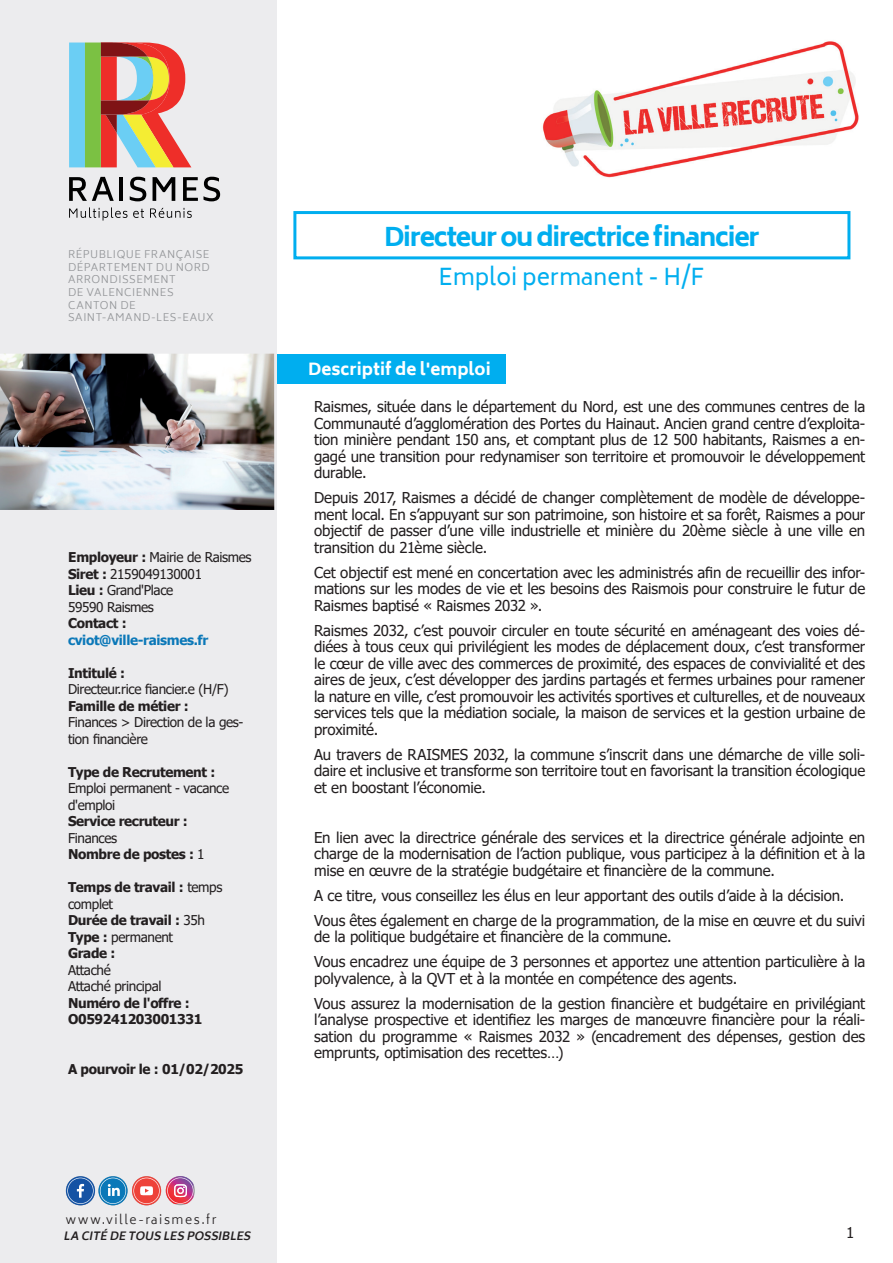
<style>
.page{position:relative;width:893px;height:1263px;background:#fff}
.page>*{position:absolute;margin:0;border:0;box-sizing:border-box;transform-origin:0 0}
.t1{font:800 25.5px "Biryani";letter-spacing:-.05em;color:#00aeef}
.t2{font:22.5px "Biryani";color:#00aeef}
.t3{font:800 16.5px "Biryani";color:#fff}
.t4{font:15px/16.5px "Tahoma";letter-spacing:-.01em;color:#231f20;text-align:justify}
.t5{font:700 13.5px/16.5px "Tahoma";letter-spacing:-.025em;color:#231f20}
.t6{font:13.5px/16.5px "Tahoma";letter-spacing:-.025em;color:#231f20}
.t7{font:700 13.5px "Tahoma";letter-spacing:-.025em;color:#0b78b8}
.t8{font:300 12.15px "Biryani";letter-spacing:.13em;color:#231f20}
.t9{font:italic 700 11.1px "Biryani";color:#231f20}
.t10{font:300 10.5px/12.6px "Biryani";letter-spacing:.045em;color:#939598}
.s1{font-weight:700}
.s2{font-weight:400}
</style>
<div class="page">
<div style="left:276px;top:354px;width:230px;height:30px;background:#00aeef"></div>
<div style="left:0;top:0;width:276px;height:1263px;background:#ececee"></div>
<svg style="left:69px;top:177px;width:45px;height:24px"></svg>
<hr style="left:119px;top:177px;width:4px;height:24px;background:#000">
<svg style="left:130px;top:177px;width:16px;height:24px"></svg>
<svg style="left:153px;top:177px;width:22px;height:24px"></svg>
<svg style="left:183px;top:177px;width:37px;height:24px"></svg>
<svg style="left:69px;top:207px;width:58px;height:14px"></svg>
<svg style="left:133px;top:209px;width:11px;height:9px"></svg>
<svg style="left:150px;top:208px;width:42px;height:10px"></svg>
<svg style="left:69px;top:43px;width:122px;height:124px"></svg>
<svg style="left:66px;top:1176px;width:29px;height:29px"></svg>
<svg style="left:67px;top:1178px;width:27px;height:26px"></svg>
<svg style="left:166px;top:1176px;width:29px;height:29px"></svg>
<svg style="left:166px;top:1176px;width:27px;height:28px"></svg>
<svg style="left:98px;top:1176px;width:30px;height:29px"></svg>
<svg style="left:100px;top:1178px;width:26px;height:26px"></svg>
<svg style="left:132px;top:1176px;width:29px;height:29px"></svg>
<svg style="left:133px;top:1178px;width:27px;height:26px"></svg>
<img style="left:0;top:354px;width:274px;height:156px">
<img style="left:542px;top:41px;width:317px;height:137px">
<div style="left:293px;top:211px;width:557px;height:48px;border:3px solid #00aeef"></div>
<p class="t10" style="left:68px;top:248px;width:147px">RÉPUBLIQUE FRANÇAISE<br>DÉPARTEMENT DU NORD<br>ARRONDISSEMENT<br>DE VALENCIENNES<br>CANTON DE<br>SAINT-AMAND-LES-EAUX</p>
<p class="t6" style="left:68px;top:550px;width:185px"><span class="s1">Employeur :</span> Mairie de Raismes<br><span class="s1">Siret :</span> 2159049130001<br><span class="s1">Lieu :</span> Grand'Place<br>59590 Raismes</p>
<p class="t5" style="left:68px;top:615px;width:60px">Contact :</p>
<p class="t7" style="left:68px;top:630px;width:142px">cviot@ville-raismes.fr</p>
<p class="t5" style="left:68px;top:665px;width:59px">Intitulé :</p>
<p class="t6" style="left:68px;top:682px;width:162px">Directeur.rice fiancier.e (H/F)</p>
<p class="t5" style="left:68px;top:698px;width:122px">Famille de métier :</p>
<p class="t6" style="left:68px;top:715px;width:177px">Finances &gt; Direction de la ges&shy;tion financière</p>
<p class="t5" style="left:68px;top:764px;width:149px">Type de Recrutement :</p>
<p class="t6" style="left:68px;top:781px;width:163px">Emploi permanent - vacance d'emploi</p>
<p class="t5" style="left:68px;top:813px;width:121px">Service recruteur :</p>
<p class="t5" style="left:68px;top:830px;width:138px"><span class="s2">Finances<br></span>Nombre de postes : <span class="s2">1</span></p>
<p class="t5" style="left:68px;top:879px;width:156px">Temps de travail : <span class="s2">temps complet<br></span>Durée de travail : <span class="s2">35h<br></span>Type : <span class="s2">permanent<br></span>Grade :</p>
<p class="t6" style="left:68px;top:962px;width:95px">Attaché<br>Attaché principal</p>
<p class="t5" style="left:68px;top:995px;width:136px">Numéro de l'offre :<br>O059241203001331</p>
<p class="t5" style="left:68px;top:1061px;width:177px">A pourvoir le : 01/02/2025</p>
<p class="t8" style="left:66px;top:1213px;width:152px">www.ville-raismes.fr</p>
<p class="t9" style="left:64px;top:1229px;width:192px">LA CITÉ DE TOUS LES POSSIBLES</p>
<h1 class="t1" style="left:384px;top:222px;width:377px">Directeur ou directrice financier</h1>
<h2 class="t2" style="left:438px;top:264px;width:267px">Emploi permanent - H/F</h2>
<p class="t3" style="left:308px;top:360px;width:184px">Descriptif de l'emploi</p>
<p class="t4" style="left:314px;top:399px;width:553px">Raismes, située dans le département du Nord, est une des communes centres de la Communauté d’agglomération des Portes du Hainaut. Ancien grand centre d’exploita&shy;tion minière pendant 150 ans, et comptant plus de 12 500 habitants, Raismes a en&shy;gagé une transition pour redynamiser son territoire et promouvoir le développement durable.</p>
<p class="t4" style="left:314px;top:490px;width:553px">Depuis 2017, Raismes a décidé de changer complètement de modèle de développe&shy;ment local. En s’appuyant sur son patrimoine, son histoire et sa forêt, Raismes a pour objectif de passer d’une ville industrielle et minière du 20ème siècle à une ville en transition du 21ème siècle.</p>
<p class="t4" style="left:314px;top:565px;width:553px">Cet objectif est mené en concertation avec les administrés afin de recueillir des infor&shy;mations sur les modes de vie et les besoins des Raismois pour construire le futur de Raismes baptisé « Raismes 2032 ».</p>
<p class="t4" style="left:314px;top:623px;width:553px">Raismes 2032, c’est pouvoir circuler en toute sécurité en aménageant des voies dé&shy;diées à tous ceux qui privilégient les modes de déplacement doux, c’est transformer le cœur de ville avec des commerces de proximité, des espaces de convivialité et des aires de jeux, c’est développer des jardins partagés et fermes urbaines pour ramener la nature en ville, c’est promouvoir les activités sportives et culturelles, et de nouveaux services tels que la médiation sociale, la maison de services et la gestion urbaine de proximité.</p>
<p class="t4" style="left:314px;top:747px;width:553px">Au travers de RAISMES 2032, la commune s’inscrit dans une démarche de ville soli&shy;daire et inclusive et transforme son territoire tout en favorisant la transition écologique et en boostant l’économie.</p>
<p class="t4" style="left:314px;top:830px;width:553px">En lien avec la directrice générale des services et la directrice générale adjointe en charge de la modernisation de l’action publique, vous participez à la définition et à la mise en œuvre de la stratégie budgétaire et financière de la commune.</p>
<p class="t4" style="left:314px;top:884px;width:553px;line-height:25px">A ce titre, vous conseillez les élus en leur apportant des outils d’aide à la décision.<br>Vous êtes également en charge de la programmation, de la mise en œuvre et du suivi</p>
<p class="t4" style="left:314px;top:925px;width:553px;line-height:25px">de la politique budgétaire et financière de la commune.<br>Vous encadrez une équipe de 3 personnes et apportez une attention particulière à la</p>
<p class="t4" style="left:314px;top:967px;width:553px;line-height:25px">polyvalence, à la QVT et à la montée en compétence des agents.<br>Vous assurez la modernisation de la gestion financière et budgétaire en privilégiant</p>
<p class="t4" style="left:314px;top:1012px;width:553px">l’analyse prospective et identifiez les marges de manœuvre financière pour la réali&shy;sation du programme « Raismes 2032 » (encadrement des dépenses, gestion des emprunts, optimisation des recettes…)</p>
<p class="t4" style="left:846px;top:1225px;width:10px">1</p>
</div>
